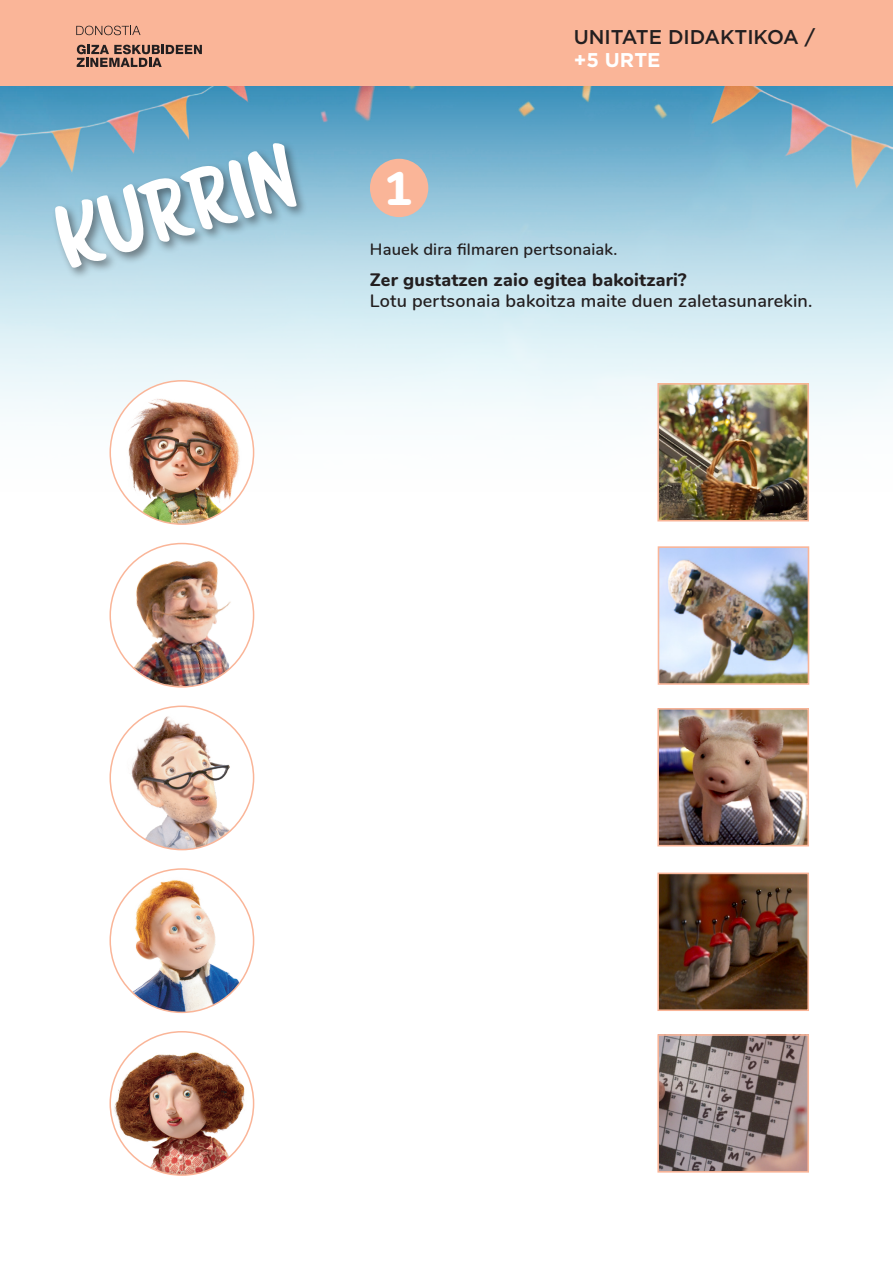
<style>
.page{position:relative;width:893px;height:1263px;background:#fff}
.page>*{position:absolute;margin:0;border:0;box-sizing:border-box;transform-origin:0 0}
.t1{font:76.95px "Scriptorama Markdown JF";color:#fff}
.Titulo{font:800 47.25px "Nunito";color:#fff}
.t2{font:500 19.95px "Gotham";color:#231f20}
.t3{font:700 19.95px "Gotham";color:#fff}
.Titulo-2{font:600 18px/21.6px "Nunito";letter-spacing:.01em;color:#231f20}
.Titulo-3{font:600 16.5px "Nunito";letter-spacing:.01em;color:#231f20}
.s1{font-weight:800}
</style>
<div class="page">
<img style="left:0;top:86px;width:893px;height:372px">
<div style="left:0;top:0;width:893px;height:86px;background:#fab598"></div>
<div style="left:52px;top:140px;width:257px;height:140px;background:#231f20;opacity:.51"></div>
<svg style="left:76px;top:26px;width:65px;height:9px"></svg>
<svg style="left:77px;top:45px;width:125px;height:22px"></svg>
<img style="left:110px;top:386px;width:144px;height:138px">
<img style="left:110px;top:543px;width:144px;height:144px;border-radius:72px">
<img style="left:111px;top:709px;width:143px;height:141px">
<img style="left:110px;top:869px;width:144px;height:143px;border-radius:72px">
<img style="left:112px;top:1034px;width:142px;height:141px">
<div style="left:370px;top:159px;width:58px;height:58px;background:#fab598;border-radius:50%"></div>
<img style="left:661px;top:549px;width:145px;height:133px">
<div style="left:658px;top:546px;width:151px;height:139px;border:2px solid #fab598"></div>
<img style="left:660px;top:386px;width:146px;height:132px">
<div style="left:657px;top:383px;width:152px;height:138px;border:2px solid #fab598"></div>
<img style="left:660px;top:711px;width:146px;height:132px">
<div style="left:657px;top:708px;width:152px;height:138px;border:2px solid #fab598"></div>
<img style="left:660px;top:875px;width:146px;height:133px">
<div style="left:657px;top:872px;width:152px;height:139px;border:2px solid #fab598"></div>
<img style="left:660px;top:1037px;width:146px;height:132px">
<div style="left:657px;top:1034px;width:152px;height:138px;border:2px solid #fab598"></div>
<p class="t1" style="left:45px;top:192px;width:246px;rotate:-16deg">KURRIN</p>
<p class="Titulo" style="left:384px;top:154px;width:30px">1</p>
<p class="t2" style="left:574px;top:24px;width:243px">UNITATE DIDAKTIKOA /</p>
<p class="t3" style="left:574px;top:47px;width:88px">+5 URTE</p>
<p class="Titulo-3" style="left:370px;top:238px;width:249px">Hauek dira filmaren pertsonaiak.</p>
<p class="Titulo-2" style="left:370px;top:267px;width:444px"><span class="s1">Zer gustatzen zaio egitea bakoitzari?<br></span>Lotu pertsonaia bakoitza maite duen zaletasunarekin.</p>
</div>
